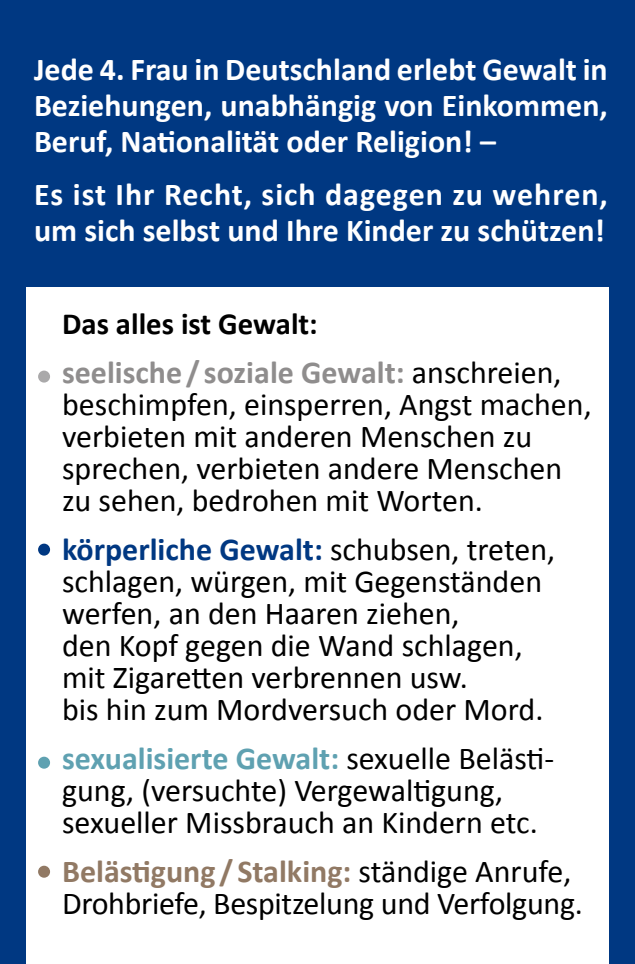
<style>
.page{position:relative;width:635px;height:964px;background:#003882}
.page>*{position:absolute;margin:0;border:0;box-sizing:border-box;transform-origin:0 0}
.t1{font:32px/32px "Calibri";color:#000}
.t2{font:700 32px/36px "Calibri";color:#fff;text-align:justify}
.t3{font:700 30.8px "Calibri";color:#000}
.s1{font-weight:700;color:#8f8d8d}
.s2{font-weight:700;color:#003882}
.s3{font-weight:700;color:#5fa1b1}
.s4{font-weight:700;color:#917964}
</style>
<div class="page">
<div style="left:26px;top:288px;width:583px;height:676px;background:#fff"></div>
<div style="left:38px;top:371px;width:12px;height:12px;background:#aaa9aa;border-radius:50%"></div>
<div style="left:38px;top:544px;width:12px;height:12px;background:#003882;border-radius:50%"></div>
<div style="left:38px;top:757px;width:12px;height:12px;background:#5fa1b1;border-radius:50%"></div>
<div style="left:38px;top:866px;width:12px;height:12px;background:#917964;border-radius:50%"></div>
<p class="t2" style="left:34px;top:50px;width:575px">Jede 4. Frau in Deutschland erlebt Gewalt in Beziehungen, unabhängig von Einkommen, Beruf, Nationalität oder Religion! –</p>
<p class="t2" style="left:34px;top:175px;width:575px">Es ist Ihr Recht, sich dagegen zu wehren, um sich selbst und Ihre Kinder zu schützen!</p>
<p class="t3" style="left:62px;top:304px;width:257px">Das alles ist Gewalt:</p>
<p class="t1" style="left:62px;top:354px;width:531px"><span class="s1">seelische/ soziale Gewalt:</span> anschreien, beschimpfen, einsperren, Angst machen, verbieten mit anderen Menschen zu sprechen, verbieten andere Menschen zu sehen, bedrohen mit Worten.</p>
<p class="t1" style="left:62px;top:531px;width:495px"><span class="s2">körperliche Gewalt:</span> schubsen, treten, schlagen, würgen, mit Gegenständen werfen, an den Haaren ziehen,<br>den Kopf gegen die Wand schlagen, mit Zigaretten verbrennen usw.<br>bis hin zum Mordversuch oder Mord.</p>
<p class="t1" style="left:62px;top:740px;width:494px"><span class="s3">sexualisierte Gewalt:</span> sexuelle Belästi&shy;gung, (versuchte) Vergewaltigung, sexueller Missbrauch an Kindern etc.</p>
<p class="t1" style="left:62px;top:853px;width:522px"><span class="s4">Belästigung / Stalking:</span> ständige Anrufe,<br>Drohbriefe, Bespitzelung und Verfolgung.</p>
</div>
